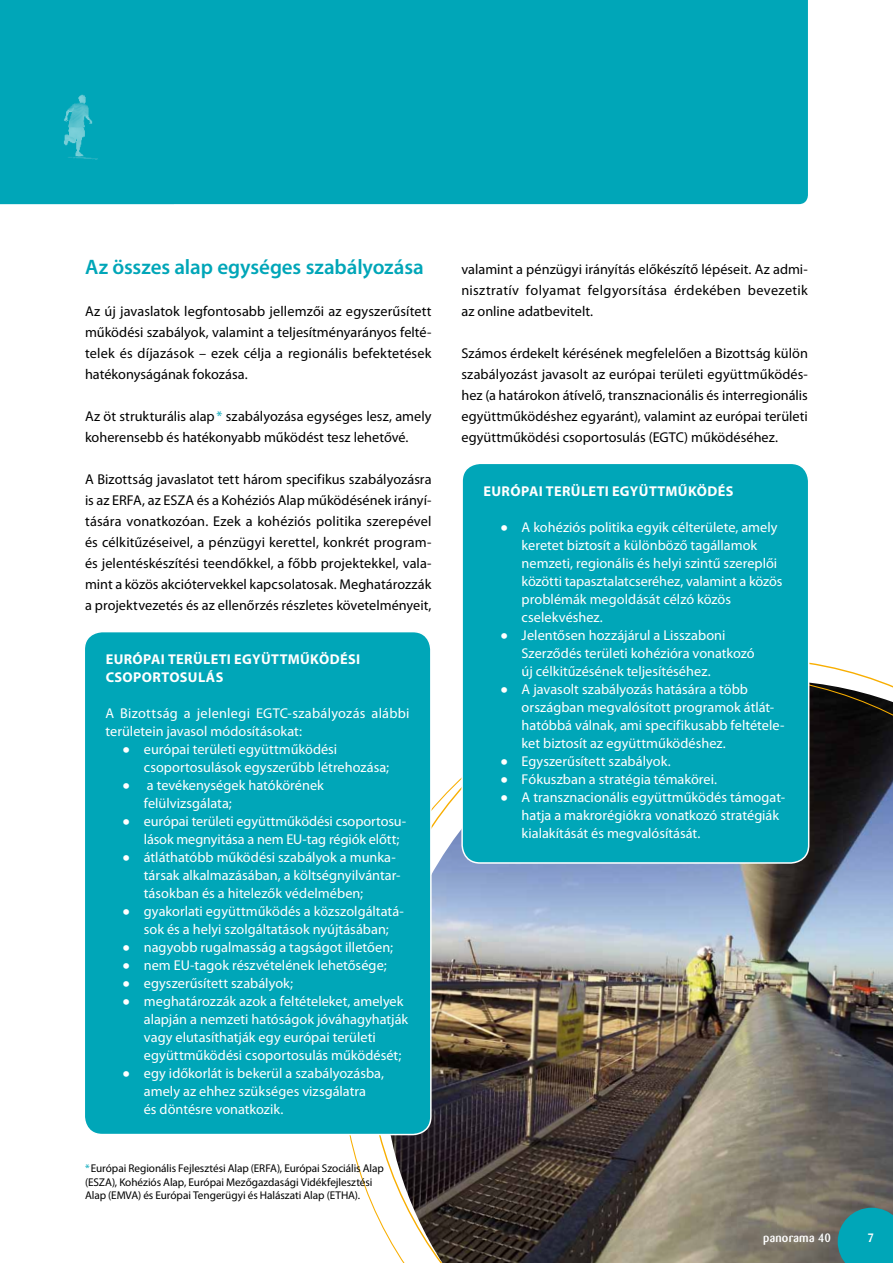
<style>
.page{position:relative;width:893px;height:1263px;background:#fff}
.page>*{position:absolute;margin:0;border:0;box-sizing:border-box;transform-origin:0 0}
.t1{font:600 21px "Myriad Pro";letter-spacing:-.005em;color:#00a6b8}
.t2{font:14.25px/18px "Myriad Pro";color:#fff}
.t3{font:14.25px/21px "Myriad Pro";letter-spacing:.005em;color:#000;text-align:justify}
.t4{font:700 14.25px/18px "Myriad Pro";letter-spacing:.025em;color:#fff}
.t5{font:500 12px "Barmeno";letter-spacing:.02em;color:#fff}
.t6{font:11.25px/13.5px "Myriad Pro";letter-spacing:-.005em;color:#000}
.s1{color:#00a6b8}
.s2{font-size:27px}
</style>
<div class="page">
<div style="left:173px;top:0;width:635px;height:204px;background:#00a6b8"></div>
<div style="left:0;top:0;width:173px;height:204px;background:#00a6b8"></div>
<img style="left:366px;top:662px;width:527px;height:601px">
<svg style="left:838px;top:1208px;width:55px;height:55px;background:#0b9eae"></svg>
<div style="left:84px;top:632px;width:347px;height:502px;background:#00a6b8;border-radius:18px"></div>
<div style="left:84px;top:631px;width:348px;height:504px;border:2px solid #fff;border-radius:18px"></div>
<div style="left:462px;top:463px;width:347px;height:400px;background:#00a6b8;border-radius:18px"></div>
<div style="left:461px;top:463px;width:348px;height:401px;border:2px solid #fff;border-radius:18px"></div>
<h1 class="t1" style="left:85px;top:255px;width:340px">Az összes alap egységes szabályozása</h1>
<p class="t3" style="left:85px;top:301px;width:348px">Az új javaslatok legfontosabb jellemzői az egyszerűsített működési szabályok, valamint a teljesítményarányos felté&shy;telek és díjazások – ezek célja a regionális befektetések hatékonyságának fokozása.</p>
<p class="t3" style="left:85px;top:406px;width:348px">Az öt strukturális alap<span class="s1">*</span> szabályozása egységes lesz, amely koherensebb és hatékonyabb működést tesz lehetővé.</p>
<p class="t3" style="left:85px;top:469px;width:348px">A Bizottság javaslatot tett három specifikus szabályozásra is az ERFA, az ESZA és a Kohéziós Alap működésének irányí&shy;tására vonatkozóan. Ezek a kohéziós politika szerepével és célkitűzéseivel, a pénzügyi kerettel, konkrét program&shy;és jelentéskészítési teendőkkel, a főbb projektekkel, vala&shy;mint a közös akciótervekkel kapcsolatosak. Meghatározzák a projektvezetés és az ellenőrzés részletes követelményeit,</p>
<p class="t4" style="left:106px;top:650px;width:256px">EURÓPAI TERÜLETI EGYÜTTMŰKÖDÉSI<br>CSOPORTOSULÁS</p>
<p class="t2" style="left:106px;top:705px;width:305px">A Bizottság a jelenlegi EGTC-szabályozás alábbi területein javasol módosításokat:</p>
<p class="t2" style="left:144px;top:741px;width:247px;text-indent:-21px"><span class="s2">•</span> európai területi együttműködési csoportosulások egyszerűbb létrehozása;</p>
<p class="t2" style="left:144px;top:777px;width:182px;text-indent:-21px"><span class="s2">•</span> a tevékenységek hatókörének felülvizsgálata;</p>
<p class="t2" style="left:144px;top:813px;width:264px;text-indent:-21px"><span class="s2">•</span> európai területi együttműködési csoportosu&shy;lások megnyitása a nem EU-tag régiók előtt;</p>
<p class="t2" style="left:144px;top:849px;width:258px;text-indent:-21px"><span class="s2">•</span> átláthatóbb működési szabályok a munka&shy;társak alkalmazásában, a költségnyilvántar&shy;tásokban és a hitelezők védelmében;</p>
<p class="t2" style="left:123px;top:903px;width:283px;text-align:center"><span class="s2">•</span> gyakorlati együttműködés a közszolgáltatá&shy;sok és a helyi szolgáltatások nyújtásában;</p>
<p class="t2" style="left:123px;top:939px;width:272px"><span class="s2">•</span> nagyobb rugalmasság a tagságot illetően;</p>
<p class="t2" style="left:123px;top:957px;width:266px"><span class="s2">•</span> nem EU-tagok részvételének lehetősége;</p>
<p class="t2" style="left:123px;top:975px;width:172px"><span class="s2">•</span> egyszerűsített szabályok;</p>
<p class="t2" style="left:144px;top:993px;width:266px;text-indent:-21px"><span class="s2">•</span> meghatározzák azok a feltételeket, amelyek alapján a nemzeti hatóságok jóváhagyhatják vagy elutasíthatják egy európai területi együttműködési csoportosulás működését;</p>
<p class="t2" style="left:144px;top:1065px;width:242px;text-indent:-21px"><span class="s2">•</span> egy időkorlát is bekerül a szabályozásba, amely az ehhez szükséges vizsgálatra<br>és döntésre vonatkozik.</p>
<p class="t6" style="left:85px;top:1162px;width:300px"><span class="s1">*</span>Európai Regionális Fejlesztési Alap (ERFA), Európai Szociális Alap (ESZA), Kohéziós Alap, Európai Mezőgazdasági Vidékfejlesztési<br>Alap (EMVA) és Európai Tengerügyi és Halászati Alap (ETHA).</p>
<p class="t3" style="left:461px;top:259px;width:348px">valamint a pénzügyi irányítás előkészítő lépéseit. Az admi&shy;nisztratív folyamat felgyorsítása érdekében bevezetik az online adatbevitelt.</p>
<p class="t3" style="left:461px;top:343px;width:348px">Számos érdekelt kérésének megfelelően a Bizottság külön szabályozást javasolt az európai területi együttműködés&shy;hez (a határokon átívelő, transznacionális és interregionális együttműködéshez egyaránt), valamint az európai területi együttműködési csoportosulás (EGTC) működéséhez.</p>
<p class="t4" style="left:483px;top:482px;width:251px">EURÓPAI TERÜLETI EGYÜTTMŰKÖDÉS</p>
<p class="t2" style="left:522px;top:519px;width:262px;text-indent:-21px"><span class="s2">•</span> A kohéziós politika egyik célterülete, amely keretet biztosít a különböző tagállamok nemzeti, regionális és helyi szintű szereplői közötti tapasztalatcseréhez, valamint a közös problémák megoldását célzó közös cselekvéshez.</p>
<p class="t2" style="left:522px;top:627px;width:235px;text-indent:-21px"><span class="s2">•</span> Jelentősen hozzájárul a Lisszaboni<br>Szerződés területi kohézióra vonatkozó új célkitűzésének teljesítéséhez.</p>
<p class="t2" style="left:522px;top:681px;width:264px;text-indent:-21px"><span class="s2">•</span> A javasolt szabályozás hatására a több országban megvalósított programok átlát&shy;hatóbbá válnak, ami specifikusabb feltétele&shy;ket biztosít az együttműködéshez.</p>
<p class="t2" style="left:500px;top:753px;width:172px"><span class="s2">•</span> Egyszerűsített szabályok.</p>
<p class="t2" style="left:500px;top:771px;width:218px"><span class="s2">•</span> Fókuszban a stratégia témakörei.</p>
<p class="t2" style="left:522px;top:789px;width:265px;text-indent:-21px"><span class="s2">•</span> A transznacionális együttműködés támogat&shy;hatja a makrorégiókra vonatkozó stratégiák kialakítását és megvalósítását.</p>
<p class="t5" style="left:763px;top:1230px;width:69px">panorama 40</p>
<p class="t5" style="left:867px;top:1231px;width:8px">7</p>
</div>
